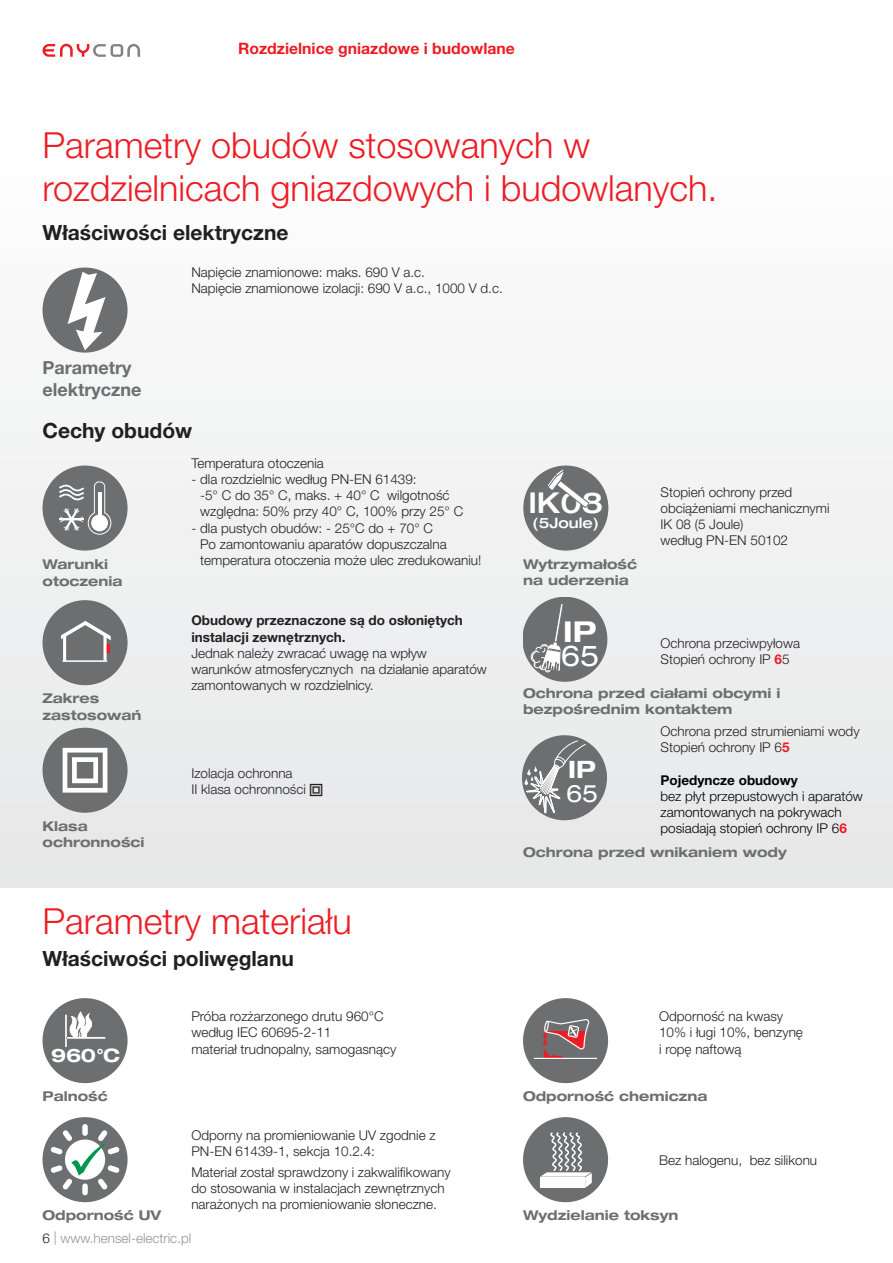
<style>
.page{position:relative;width:893px;height:1263px;background:#fff}
.page>*{position:absolute;margin:0;border:0;box-sizing:border-box;transform-origin:0 0}
.t1{font:300 36px/43.2px "Helvetica Neue LT Pro";color:#ed1c24}
.t2{font:500 expanded 28.8px "Helvetica Neue LT Pro";color:#fff}
.t3{font:700 expanded 28.8px "Helvetica Neue LT Pro";color:#fff}
.t4{font:expanded 28.8px "Helvetica Neue LT Pro";color:#fff}
.t5{font:700 expanded 24px "Helvetica Neue LT Pro";color:#fff}
.t6{font:expanded 24px "Helvetica Neue LT Pro";color:#fff}
.t7{font:700 21px "Helvetica Neue LT Pro";color:#231f20}
.t8{font:700 expanded 18.6px "Helvetica Neue LT Pro";color:#fff}
.t9{font:700 18px/21.6px "Helvetica Neue LT Pro";color:#6d6e70}
.t10{font:700 15.75px "Helvetica Neue LT Pro";color:#ed1c24}
.t11{font:500 expanded 14.4px "Helvetica Neue LT Pro";color:#fff}
.t12{font:300 13.5px/16.2px "Helvetica Neue LT Pro";color:#231f20}
.t13{font:700 expanded 13.5px/16.2px "Helvetica Neue LT Pro";color:#6d6e70}
.t14{font:300 13.5px/16.2px "Helvetica Neue LT Pro";color:#000204}
.t15{font:700 13.5px/16.2px "Helvetica Neue LT Pro";color:#231f20}
.t16{font:300 13.5px "Helvetica Neue LT Pro";color:#939598}
.t17{font:700 13.5px "Helvetica Neue LT Pro";color:#000204}
.s1{font-family:"Technical LH Pi One";font-weight:400}
.s2{color:#231f20}
.s3{font-weight:700;color:#ed1c24}
</style>
<div class="page">
<svg style="left:43px;top:44px;width:97px;height:13px"></svg>
<div style="left:0;top:162px;width:893px;height:725px;background:#f2f2f3"></div>
<div style="left:43px;top:268px;width:85px;height:85px;background:#6d6e70;border-radius:50%"></div>
<svg style="left:68px;top:272px;width:38px;height:78px"></svg>
<div style="left:43px;top:466px;width:85px;height:85px;background:#6d6e70;border-radius:50%"></div>
<svg style="left:59px;top:481px;width:52px;height:54px"></svg>
<div style="left:43px;top:600px;width:85px;height:85px;background:#6d6e70;border-radius:50%"></div>
<hr style="left:62px;top:660px;width:45px;height:2px;background:#fff">
<hr style="left:63px;top:636px;width:3px;height:25px;background:#fff">
<svg style="left:61px;top:621px;width:50px;height:31px"></svg>
<svg style="left:103px;top:635px;width:4px;height:25px"></svg>
<div style="left:43px;top:728px;width:85px;height:85px;background:#6d6e70;border-radius:50%"></div>
<svg style="left:63px;top:748px;width:44px;height:45px"></svg>
<div style="left:523px;top:466px;width:85px;height:85px;background:#6d6e70;border-radius:50%"></div>
<svg style="left:547px;top:468px;width:44px;height:39px"></svg>
<svg style="left:523px;top:598px;width:84px;height:84px"></svg>
<div style="left:522px;top:735px;width:85px;height:85px;background:#6d6e70;border-radius:50%"></div>
<svg style="left:524px;top:735px;width:62px;height:153px"></svg>
<div style="left:43px;top:998px;width:85px;height:85px;background:#6d6e70;border-radius:50%"></div>
<hr style="left:65px;top:1015px;width:2px;height:32px;background:#fff">
<svg style="left:69px;top:1012px;width:23px;height:25px"></svg>
<hr style="left:67px;top:1037px;width:38px;height:2px;background:#fff">
<div style="left:43px;top:1117px;width:85px;height:85px;background:#6d6e70;border-radius:50%"></div>
<div style="left:82px;top:1124px;width:6px;height:12px;background:#fff;border-radius:3px"></div>
<div style="left:82px;top:1184px;width:6px;height:11px;background:#fff;border-radius:3px"></div>
<svg style="left:50px;top:1130px;width:70px;height:59px"></svg>
<div style="left:523px;top:998px;width:85px;height:85px;background:#6d6e70;border-radius:50%"></div>
<svg style="left:544px;top:1019px;width:46px;height:39px"></svg>
<hr style="left:534px;top:1058px;width:63px;height:1px;background:#fff">
<div style="left:523px;top:1117px;width:85px;height:85px;background:#6d6e70;border-radius:50%"></div>
<svg style="left:540px;top:1132px;width:52px;height:56px"></svg>
<p class="t10" style="left:238px;top:43px;width:278px">Rozdzielnice gniazdowe i budowlane</p>
<h1 class="t1" style="left:43px;top:128px;width:676px">Parametry obudów stosowanych w rozdzielnicach gniazdowych i budowlanych.</h1>
<h3 class="t7" style="left:43px;top:225px;width:248px">Właściwości elektryczne</h3>
<h3 class="t9" style="left:43px;top:359px;width:100px">Parametry elektryczne</h3>
<p class="t12" style="left:191px;top:266px;width:313px">Napięcie znamionowe: maks. 690 V a.c.<br>Napięcie znamionowe izolacji: 690 V a.c., 1000 V d.c.</p>
<h3 class="t7" style="left:43px;top:423px;width:151px">Cechy obudów</h3>
<p class="t13" style="left:43px;top:558px;width:81px">Warunki otoczenia</p>
<p class="t13" style="left:43px;top:692px;width:101px">Zakres zastosowań</p>
<p class="t13" style="left:43px;top:820px;width:104px">Klasa ochronności</p>
<p class="t12" style="left:191px;top:457px;width:134px">Temperatura otoczenia</p>
<p class="t12" style="left:200px;top:473px;width:265px;text-indent:-9px">- dla rozdzielnic według PN-EN 61439:<br>-5° C do 35° C, maks. + 40° C wilgotność względna: 50% przy 40° C, 100% przy 25° C</p>
<p class="t12" style="left:200px;top:521px;width:283px;text-indent:-9px">- dla pustych obudów: - 25°C do + 70° C<br>Po zamontowaniu aparatów dopuszczalna temperatura otoczenia może ulec zredukowaniu!</p>
<p class="t15" style="left:191px;top:614px;width:273px">Obudowy przeznaczone są do osłoniętych instalacji zewnętrznych.</p>
<p class="t12" style="left:191px;top:647px;width:297px">Jednak należy zwracać uwagę na wpływ warunków atmosferycznych na działanie aparatów zamontowanych w rozdzielnicy.</p>
<p class="t12" style="left:191px;top:767px;width:133px">Izolacja ochronna<br>II klasa ochronności <span class="s1">&amp;</span></p>
<h1 class="t1" style="left:43px;top:904px;width:311px">Parametry materiału</h1>
<h3 class="t7" style="left:43px;top:951px;width:253px">Właściwości poliwęglanu</h3>
<h3 class="t8" style="left:51px;top:1048px;width:70px">960°C</h3>
<p class="t13" style="left:43px;top:1090px;width:67px">Palność</p>
<p class="t13" style="left:43px;top:1209px;width:120px">Odporność UV</p>
<p class="t12" style="left:191px;top:1010px;width:207px">Próba rozżarzonego drutu 960°C według IEC 60695-2-11<br>materiał trudnopalny, samogasnący</p>
<p class="t12" style="left:191px;top:1129px;width:246px">Odporny na promieniowanie UV zgodnie z<br>PN-EN 61439-1, sekcja 10.2.4:</p>
<p class="t12" style="left:191px;top:1166px;width:261px">Materiał został sprawdzony i zakwalifikowany do stosowania w instalacjach zewnętrznych narażonych na promieniowanie słoneczne.</p>
<p class="t16" style="left:43px;top:1233px;width:150px"><span class="s2">6</span> | www.hensel-electric.pl</p>
<h2 class="t2" style="left:528px;top:486px;width:76px">IK08</h2>
<p class="t11" style="left:532px;top:514px;width:68px">(5Joule)</p>
<p class="t13" style="left:523px;top:557px;width:115px">Wytrzymałość na uderzenia</p>
<p class="t12" style="left:660px;top:485px;width:171px">Stopień ochrony przed obciążeniami mechanicznymi<br>IK 08 (5 Joule)<br>według PN-EN 50102</p>
<h2 class="t3" style="left:563px;top:622px;width:35px">IP</h2>
<h2 class="t4" style="left:561px;top:639px;width:40px">65</h2>
<p class="t13" style="left:523px;top:687px;width:259px">Ochrona przed ciałami obcymi i bezpośrednim kontaktem</p>
<p class="t12" style="left:660px;top:636px;width:141px">Ochrona przeciwpyłowa<br>Stopień ochrony IP <span class="s3">6</span>5</p>
<h3 class="t5" style="left:568px;top:761px;width:29px">IP</h3>
<h3 class="t6" style="left:566px;top:779px;width:34px">65</h3>
<p class="t12" style="left:660px;top:725px;width:201px">Ochrona przed strumieniami wody<br>Stopień ochrony IP 6<span class="s3">5</span></p>
<p class="t17" style="left:660px;top:775px;width:139px">Pojedyncze obudowy</p>
<p class="t14" style="left:660px;top:790px;width:204px">bez płyt przepustowych i aparatów zamontowanych na pokrywach posiadają stopień ochrony IP 6<span class="s3">6</span></p>
<p class="t13" style="left:523px;top:846px;width:265px">Ochrona przed wnikaniem wody</p>
<p class="t12" style="left:659px;top:1010px;width:145px">Odporność na kwasy<br>10% i ługi 10%, benzynę i ropę naftową</p>
<p class="t13" style="left:523px;top:1090px;width:186px">Odporność chemiczna</p>
<p class="t12" style="left:659px;top:1153px;width:160px">Bez halogenu, bez silikonu</p>
<p class="t13" style="left:523px;top:1209px;width:157px">Wydzielanie toksyn</p>
</div>
